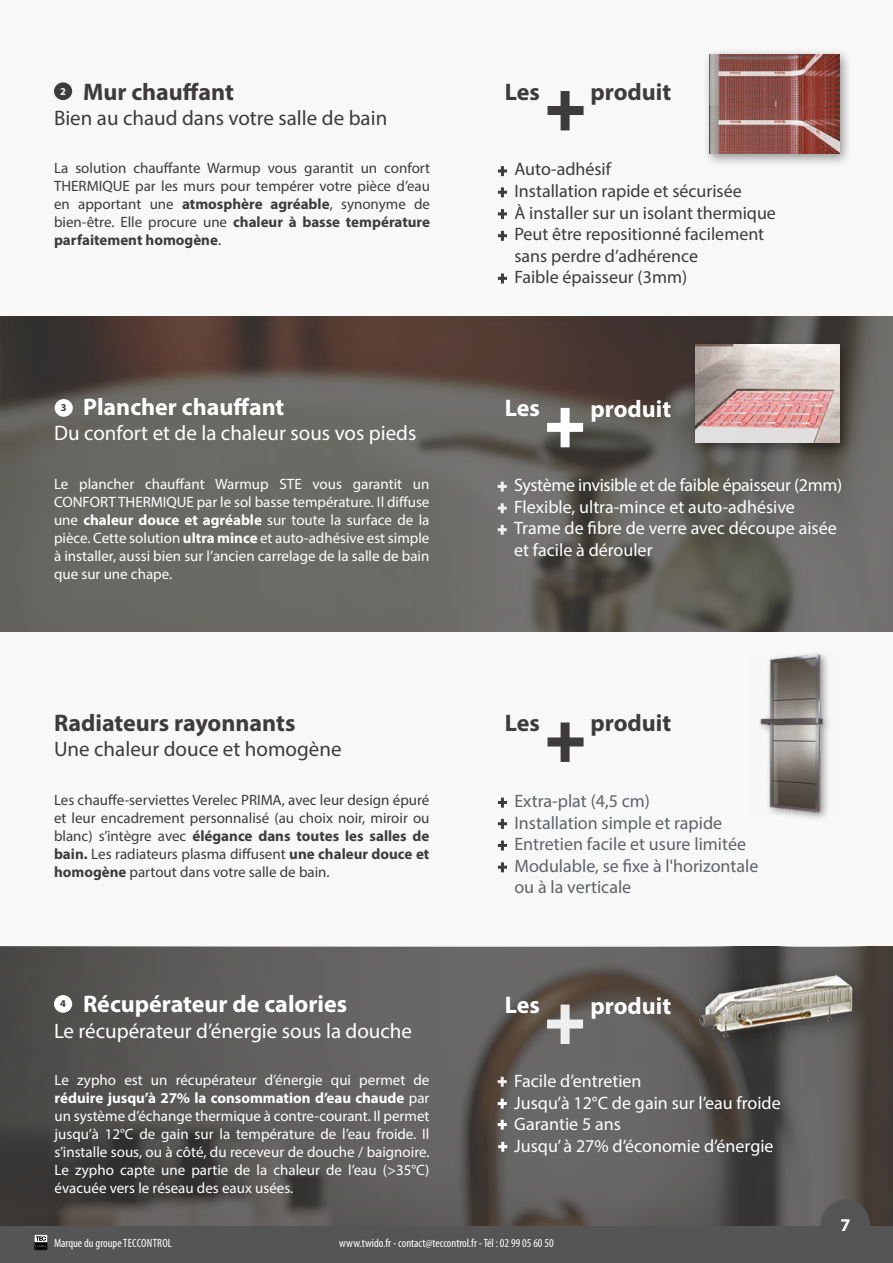
<style>
.page{position:relative;width:893px;height:1263px;background:#fff}
.page>*{position:absolute;margin:0;border:0;box-sizing:border-box;transform-origin:0 0}
.t1{font:700 24px "Myriad Pro";color:#fff}
.t2{font:700 24px "Myriad Pro";color:#3d3c3b}
.t3{font:21px "Myriad Pro";color:#fff}
.t4{font:21px "Myriad Pro";color:#3d3c3b}
.t5{font:18px/21.6px "Myriad Pro";color:#fff}
.t6{font:18px/21.6px "Myriad Pro";color:#3d3c3b}
.t7{font:18px/21.6px "Myriad Pro";color:#5e636b}
.t8{font:700 18px "Myriad Pro";color:#fff}
.t9{font:15px/18px "Myriad Pro";color:#fff;text-align:justify}
.t10{font:15px/18px "Myriad Pro";color:#3d3c3b;text-align:justify}
.t11{font:condensed 12px "Myriad Pro";color:#fff}
.t12{font:700 10.5px "Myriad Pro";color:#3d3c3b}
.t13{font:700 10.5px "Myriad Pro";color:#fff}
.s1{font-weight:700}
</style>
<div class="page">
<div style="left:0;top:631px;width:893px;height:316px;background:#f8f8f8"></div>
<svg style="left:0;top:947px;width:893px;height:279px;background:#595755"></svg>
<div style="left:0;top:0;width:893px;height:316px;background:#f8f8f8"></div>
<svg style="left:0;top:316px;width:893px;height:315px;background:#615c57"></svg>
<svg style="left:498px;top:482px;width:9px;height:9px"></svg>
<svg style="left:498px;top:503px;width:9px;height:10px"></svg>
<svg style="left:498px;top:525px;width:9px;height:10px"></svg>
<div style="left:548px;top:106px;width:36px;height:9px;background:#3d3c3b"></div>
<div style="left:561px;top:91px;width:9px;height:39px;background:#3d3c3b"></div>
<svg style="left:498px;top:166px;width:9px;height:10px"></svg>
<svg style="left:498px;top:187px;width:9px;height:10px"></svg>
<svg style="left:498px;top:209px;width:9px;height:10px"></svg>
<svg style="left:498px;top:231px;width:9px;height:10px"></svg>
<svg style="left:498px;top:273px;width:9px;height:10px"></svg>
<svg style="left:498px;top:798px;width:9px;height:10px"></svg>
<svg style="left:498px;top:819px;width:9px;height:10px"></svg>
<svg style="left:498px;top:840px;width:9px;height:10px"></svg>
<svg style="left:498px;top:862px;width:9px;height:10px"></svg>
<div style="left:547px;top:423px;width:36px;height:9px;background:#fff"></div>
<div style="left:561px;top:408px;width:9px;height:39px;background:#fff"></div>
<div style="left:689px;top:338px;width:165px;height:119px;background:#000;opacity:.4"></div>
<img style="left:696px;top:345px;width:143px;height:98px">
<div style="left:703px;top:48px;width:150px;height:119px;background:#000;opacity:.4"></div>
<img style="left:709px;top:54px;width:130px;height:100px">
<div style="left:54px;top:82px;width:18px;height:18px;background:#3d3c3b;border-radius:50%"></div>
<div style="left:55px;top:399px;width:18px;height:18px;background:#fff;border-radius:50%"></div>
<div style="left:684px;top:961px;width:190px;height:97px;background:#000;opacity:.5"></div>
<img style="left:691px;top:963px;width:174px;height:87px">
<div style="left:547px;top:1019px;width:36px;height:9px;background:#efefef"></div>
<div style="left:561px;top:1004px;width:9px;height:40px;background:#efefef"></div>
<svg style="left:498px;top:1077px;width:9px;height:10px"></svg>
<svg style="left:498px;top:1099px;width:9px;height:9px"></svg>
<svg style="left:498px;top:1120px;width:9px;height:10px"></svg>
<svg style="left:498px;top:1142px;width:9px;height:10px"></svg>
<div style="left:54px;top:995px;width:18px;height:18px;background:#fff;border-radius:50%"></div>
<div style="left:0;top:1226px;width:893px;height:37px;background:#565555"></div>
<div style="left:821px;top:1200px;width:49px;height:49px;background:#565555;border-radius:50%"></div>
<svg style="left:34px;top:1234px;width:14px;height:16px"></svg>
<div style="left:756px;top:650px;width:77px;height:172px;background:#000;opacity:.4"></div>
<img style="left:756px;top:653px;width:77px;height:160px">
<div style="left:548px;top:737px;width:36px;height:9px;background:#3d3c3b"></div>
<div style="left:561px;top:722px;width:9px;height:40px;background:#3d3c3b"></div>
<h1 class="t2" style="left:83px;top:76px;width:152px">Mur chauffant</h1>
<h2 class="t4" style="left:54px;top:105px;width:335px">Bien au chaud dans votre salle de bain</h2>
<p class="t10" style="left:54px;top:159px;width:378px">La solution chauffante Warmup vous garantit un confort THERMIQUE par les murs pour tempérer votre pièce d’eau en apportant une <span class="s1">atmosphère agréable</span>, synonyme de bien-être. Elle procure une <span class="s1">chaleur à basse température parfaitement homogène</span>.</p>
<p class="t13" style="left:60px;top:84px;width:7px">2</p>
<h1 class="t1" style="left:83px;top:391px;width:203px">Plancher chauffant</h1>
<h2 class="t3" style="left:54px;top:420px;width:364px">Du confort et de la chaleur sous vos pieds</h2>
<p class="t12" style="left:61px;top:401px;width:7px">3</p>
<p class="t9" style="left:54px;top:475px;width:377px">Le plancher chauffant Warmup STE vous garantit un CONFORT THERMIQUE par le sol basse température. Il diffuse une <span class="s1">chaleur douce et agréable</span> sur toute la surface de la pièce. Cette solution <span class="s1">ultra mince</span> et auto-adhésive est simple à installer, aussi bien sur l’ancien carrelage de la salle de bain que sur une chape.</p>
<h1 class="t2" style="left:54px;top:707px;width:243px">Radiateurs rayonnants</h1>
<h2 class="t4" style="left:54px;top:736px;width:289px">Une chaleur douce et homogène</h2>
<p class="t10" style="left:54px;top:790px;width:377px">Les chauffe-serviettes Verelec PRIMA, avec leur design épuré et leur encadrement personnalisé (au choix noir, miroir ou blanc) s’intègre avec <span class="s1">élégance dans toutes les salles de bain.</span> Les radiateurs plasma diffusent <span class="s1">une chaleur douce et homogène</span> partout dans votre salle de bain.</p>
<h1 class="t1" style="left:83px;top:988px;width:266px">Récupérateur de calories</h1>
<h2 class="t3" style="left:54px;top:1017px;width:360px">Le récupérateur d’énergie sous la douche</h2>
<p class="t12" style="left:60px;top:997px;width:7px">4</p>
<p class="t9" style="left:55px;top:1071px;width:376px">Le zypho est un récupérateur d’énergie qui permet de <span class="s1">réduire jusqu’à 27% la consommation d’eau chaude</span> par un système d’échange thermique à contre-courant. Il permet jusqu’à 12°C de gain sur la température de l’eau froide. Il s’installe sous, ou à côté, du receveur de douche / baignoire.<br>Le zypho capte une partie de la chaleur de l’eau (&gt;35°C) évacuée vers le réseau des eaux usées.</p>
<h1 class="t2" style="left:505px;top:76px;width:37px">Les</h1>
<h1 class="t2" style="left:590px;top:76px;width:82px">produit</h1>
<p class="t6" style="left:514px;top:158px;width:263px">Auto-adhésif<br>Installation rapide et sécurisée<br>À installer sur un isolant thermique<br>Peut être repositionné facilement sans perdre d’adhérence<br>Faible épaisseur (3mm)</p>
<h1 class="t1" style="left:505px;top:393px;width:37px">Les</h1>
<h1 class="t1" style="left:590px;top:393px;width:82px">produit</h1>
<p class="t5" style="left:514px;top:474px;width:330px">Système invisible et de faible épaisseur (2mm)<br>Flexible, ultra-mince et auto-adhésive Trame de fibre de verre avec découpe aisée et facile à dérouler</p>
<h1 class="t2" style="left:505px;top:707px;width:37px">Les</h1>
<h1 class="t2" style="left:590px;top:708px;width:82px">produit</h1>
<p class="t7" style="left:514px;top:790px;width:246px">Extra-plat (4,5 cm)<br>Installation simple et rapide<br>Entretien facile et usure limitée<br>Modulable, se fixe à l'horizontale ou à la verticale</p>
<h1 class="t1" style="left:505px;top:989px;width:37px">Les</h1>
<h1 class="t1" style="left:590px;top:990px;width:82px">produit</h1>
<p class="t5" style="left:514px;top:1070px;width:268px">Facile d’entretien<br>Jusqu’à 12°C de gain sur l’eau froide<br>Garantie 5 ans<br>Jusqu’ à 27% d’économie d’énergie</p>
<p class="t8" style="left:840px;top:1213px;width:11px">7</p>
<p class="t11" style="left:54px;top:1236px;width:120px">Marque du groupeTECCONTROL</p>
<p class="t11" style="left:339px;top:1236px;width:216px">www.twido.fr - contact@teccontrol.fr - Tél : 02 99 05 60 50</p>
</div>
